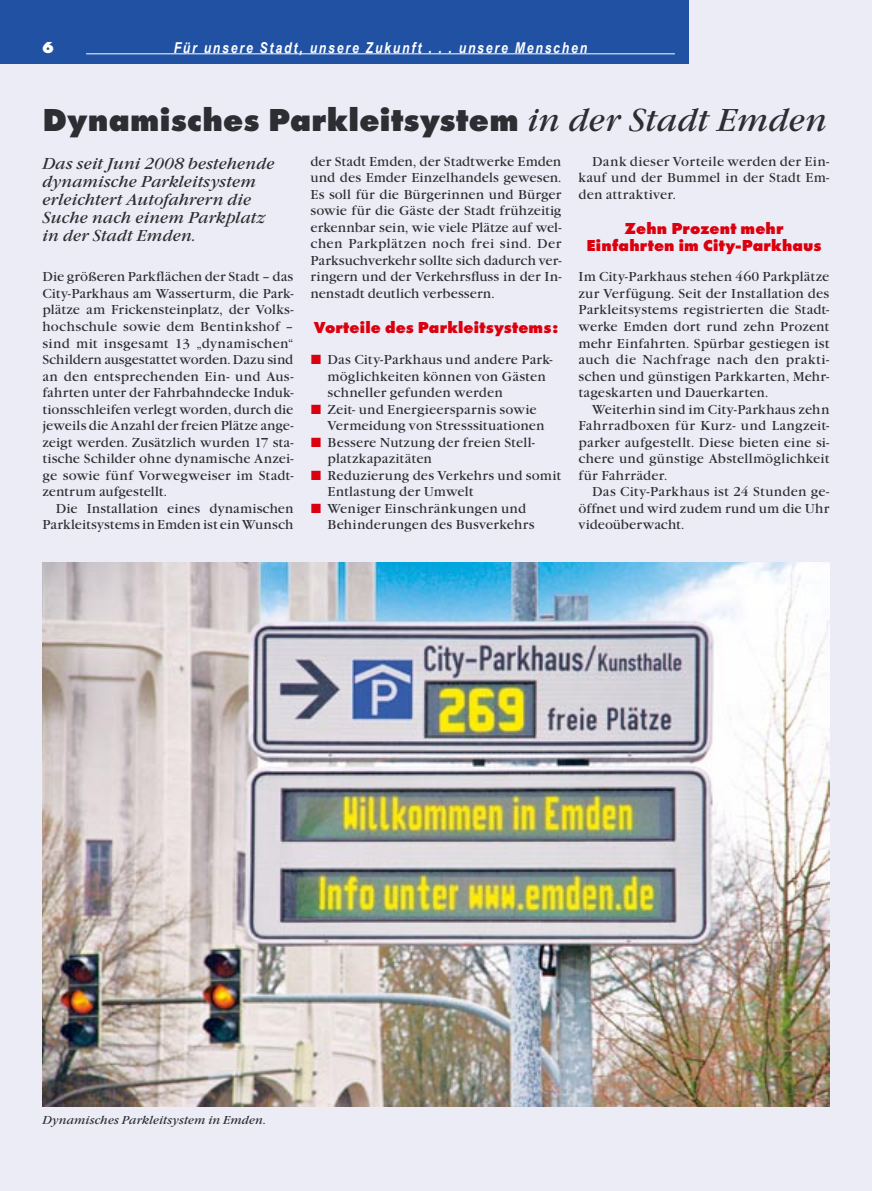
<style>
.page{position:relative;width:872px;height:1191px;background:#ececf6}
.page>*{position:absolute;margin:0;border:0;box-sizing:border-box;transform-origin:0 0}
.K__Üb_klein_18_18_GaNk{font:800 33px "Function X";letter-spacing:.01em;color:#2d2e32}
.F__Vorspann_11_12_GaNk{font:italic 16.5px/18px "Garamond Nova";letter-spacing:.005em;color:#2d2e32}
.B__ZwÜ_FuX_11_11{font:800 16.5px "Function X";letter-spacing:.01em;color:#db000e}
.D__Seitenzahl_11_11_FuX{font:800 16.5px "Function X";color:#fff}
.t1{font:italic 700 15px "Arial Narrow";letter-spacing:.115em;color:#fff}
.A__Grund_GaN_9_11{font:13.5px/16.5px "Garamond Nova";letter-spacing:.01em;color:#2d2e32;text-align:justify}
.A__Grund_GaN_9_11-2{font:italic 12px "Garamond Nova";letter-spacing:.01em;color:#2d2e32}
.s1{font-family:"Garamond Nova";font-weight:400;font-style:italic}
</style>
<div class="page">
<div style="left:0;top:0;width:689px;height:64px;background:#2051a2"></div>
<hr style="left:86px;top:53px;width:589px;height:1px;background:#fff">
<img style="left:43px;top:562px;width:786px;height:544px">
<p class="D__Seitenzahl_11_11_FuX" style="left:42px;top:38px;width:13px">6</p>
<p class="t1" style="left:174px;top:37px;width:415px">Für unsere Stadt, unsere Zukunft . . . unsere Menschen</p>
<p class="K__Üb_klein_18_18_GaNk" style="left:43px;top:100px;width:786px">Dynamisches Parkleitsystem <span class="s1">in der Stadt Emden</span></p>
<p class="F__Vorspann_11_12_GaNk" style="left:43px;top:155px;width:234px">Das seit Juni 2008 bestehende dynamische Parkleitsystem erleichtert Autofahrern die<br>Suche nach einem Parkplatz</p>
<p class="F__Vorspann_11_12_GaNk" style="left:43px;top:227px;width:155px">in der Stadt Emden.</p>
<p class="A__Grund_GaN_9_11" style="left:578px;top:153px;width:252px;text-indent:14px">Dank dieser Vorteile werden der Ein&shy;kauf und der Bummel in der Stadt Em&shy;den attraktiver.</p>
<p class="B__ZwÜ_FuX_11_11" style="left:624px;top:219px;width:160px">Zehn Prozent mehr</p>
<p class="B__ZwÜ_FuX_11_11" style="left:586px;top:235px;width:237px">Einfahrten im City-Parkhaus</p>
<p class="A__Grund_GaN_9_11" style="left:578px;top:269px;width:252px">Im City-Parkhaus stehen 460 Parkplätze zur Verfügung. Seit der Installation des Parkleitsystems registrierten die Stadt&shy;werke Emden dort rund zehn Prozent mehr Einfahrten. Spürbar gestiegen ist auch die Nachfrage nach den prakti&shy;schen und günstigen Parkkarten, Mehr&shy;tageskarten und Dauerkarten.</p>
<p class="A__Grund_GaN_9_11" style="left:578px;top:401px;width:252px;text-indent:14px">Weiterhin sind im City-Parkhaus zehn Fahrradboxen für Kurz- und Langzeit&shy;parker aufgestellt. Diese bieten eine si&shy;chere und günstige Abstellmöglichkeit für Fahrräder.</p>
<p class="A__Grund_GaN_9_11" style="left:578px;top:483px;width:252px;text-indent:14px">Das City-Parkhaus ist 24 Stunden ge&shy;öffnet und wird zudem rund um die Uhr videoüberwacht.</p>
<p class="A__Grund_GaN_9_11" style="left:310px;top:153px;width:252px">der Stadt Emden, der Stadtwerke Emden und des Emder Einzelhandels gewesen.<br>Es soll für die Bürgerinnen und Bürger sowie für die Gäste der Stadt frühzeitig erkennbar sein, wie viele Plätze auf wel&shy;chen Parkplätzen noch frei sind. Der Parksuchverkehr sollte sich dadurch ver&shy;ringern und der Verkehrsfluss in der In&shy;nenstadt deutlich verbessern.</p>
<p class="B__ZwÜ_FuX_11_11" style="left:314px;top:318px;width:246px">Vorteile des Parkleitsystems:</p>
<p class="A__Grund_GaN_9_11" style="left:327px;top:351px;width:227px;text-align:left">Das City-Parkhaus und andere Park&shy;möglichkeiten können von Gästen schneller gefunden werden</p>
<p class="A__Grund_GaN_9_11" style="left:327px;top:401px;width:218px">Zeit- und Energieersparnis sowie<br>Vermeidung von Stresssituationen</p>
<p class="A__Grund_GaN_9_11" style="left:327px;top:434px;width:209px">Bessere Nutzung der freien Stell&shy;platzkapazitäten</p>
<p class="A__Grund_GaN_9_11" style="left:327px;top:467px;width:235px">Reduzierung des Verkehrs und somit</p>
<p class="A__Grund_GaN_9_11" style="left:327px;top:483px;width:147px">Entlastung der Umwelt</p>
<p class="A__Grund_GaN_9_11" style="left:327px;top:500px;width:208px">Weniger Einschränkungen und<br>Behinderungen des Busverkehrs</p>
<p class="A__Grund_GaN_9_11" style="left:43px;top:269px;width:252px">Die größeren Parkflächen der Stadt – das City-Parkhaus am Wasserturm, die Park&shy;plätze am Frickensteinplatz, der Volks&shy;hochschule sowie dem Bentinkshof – sind mit insgesamt 13 „dynamischen“ Schildern ausgestattet worden. Dazu sind an den entsprechenden Ein- und Aus&shy;fahrten unter der Fahrbahndecke Induk&shy;tionsschleifen verlegt worden, durch die jeweils die Anzahl der freien Plätze ange&shy;zeigt werden. Zusätzlich wurden 17 sta&shy;tische Schilder ohne dynamische Anzei&shy;ge sowie fünf Vorwegweiser im Stadt&shy;zentrum aufgestellt.</p>
<p class="A__Grund_GaN_9_11" style="left:43px;top:500px;width:252px;text-align:right">Die Installation eines dynamischen<br>Parkleitsystems in Emden ist ein Wunsch</p>
<p class="A__Grund_GaN_9_11-2" style="left:43px;top:1112px;width:225px">Dynamisches Parkleitsystem in Emden.</p>
</div>
